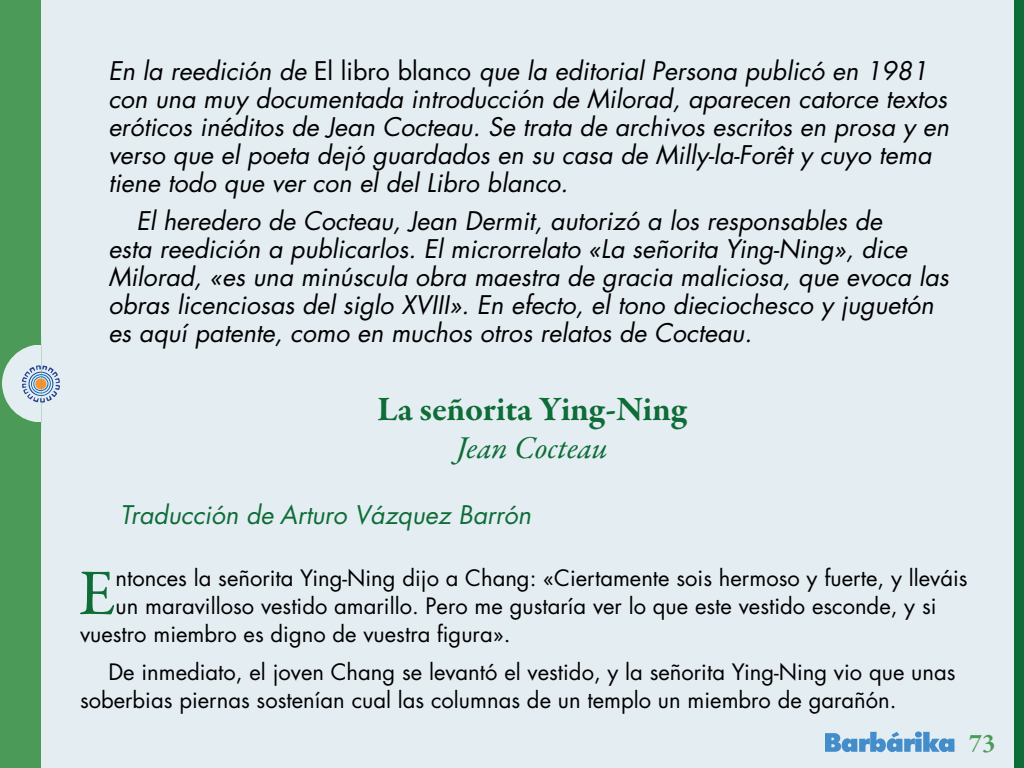
<style>
.page{position:relative;width:1024px;height:768px;background:#fff}
.page>*{position:absolute;margin:0;border:0;box-sizing:border-box;transform-origin:0 0}
.t1{font:65.2px "Garamond Premr Pro";color:#0e6c37}
.t2{font:700 35px "Garamond Premr Pro";letter-spacing:-.01em;color:#0e6c37}
.t3{font:italic 32px "Garamond Premr Pro";letter-spacing:-.005em;color:#0e6c37}
.t4{font:700 26px "Garamond Premr Pro";color:#4c9a57}
.t5{font:italic 25px/28px "Futura";color:#000001}
.t6{font:italic 25px "Futura";color:#0e6c37}
.t7{font:22px/28px "Futura";color:#000001}
.s1{font-style:normal}
</style>
<div class="page">
<div style="left:3px;top:0;width:1021px;height:768px;background:#e4edf2"></div>
<svg style="left:825px;top:731px;width:130px;height:21px"></svg>
<div style="left:0;top:422px;width:41px;height:346px;background:#4c9a57"></div>
<div style="left:0;top:0;width:41px;height:344px;background:#4c9a57"></div>
<svg style="left:0;top:336px;width:60px;height:94px"></svg>
<div style="left:1014px;top:0;width:10px;height:768px;background:#0e6c37"></div>
<p class="t5" style="left:108px;top:56px;width:842px">En la reedición de <span class="s1">El libro blanco</span> que la editorial Persona publicó en 1981 con una muy documentada introducción de Milorad, aparecen catorce textos eróticos inéditos de Jean Cocteau. Se trata de archivos escritos en prosa y en verso que el poeta dejó guardados en su casa de Milly-la-Forêt y cuyo tema tiene todo que ver con el del Libro blanco.</p>
<p class="t5" style="left:108px;top:206px;width:842px;text-indent:28px">El heredero de Cocteau, Jean Dermit, autorizó a los responsables de<br>esta reedición a publicarlos. El microrrelato «La señorita Ying-Ning», dice Milorad, «es una minúscula obra maestra de gracia maliciosa, que evoca las obras licenciosas del siglo XVIII». En efecto, el tono dieciochesco y juguetón es aquí patente, como en muchos otros relatos de Cocteau.</p>
<h2 class="t2" style="left:377px;top:387px;width:311px">La señorita Ying-Ning</h2>
<p class="t3" style="left:456px;top:428px;width:153px">Jean Cocteau</p>
<p class="t6" style="left:120px;top:498px;width:413px">Traducción de Arturo Vázquez Barrón</p>
<h1 class="t1" style="left:79px;top:554px;width:38px">E</h1>
<p class="t7" style="left:115px;top:563px;width:854px">ntonces la señorita Ying-Ning dijo a Chang: «Ciertamente sois hermoso y fuerte, y lleváis</p>
<p class="t7" style="left:115px;top:591px;width:823px">un maravilloso vestido amarillo. Pero me gustaría ver lo que este vestido esconde, y si</p>
<p class="t7" style="left:80px;top:619px;width:432px">vuestro miembro es digno de vuestra figura».</p>
<p class="t7" style="left:80px;top:657px;width:877px;text-indent:28px">De inmediato, el joven Chang se levantó el vestido, y la señorita Ying-Ning vio que unas soberbias piernas sostenían cual las columnas de un templo un miembro de garañón.</p>
<p class="t4" style="left:969px;top:727px;width:28px">73</p>
</div>
